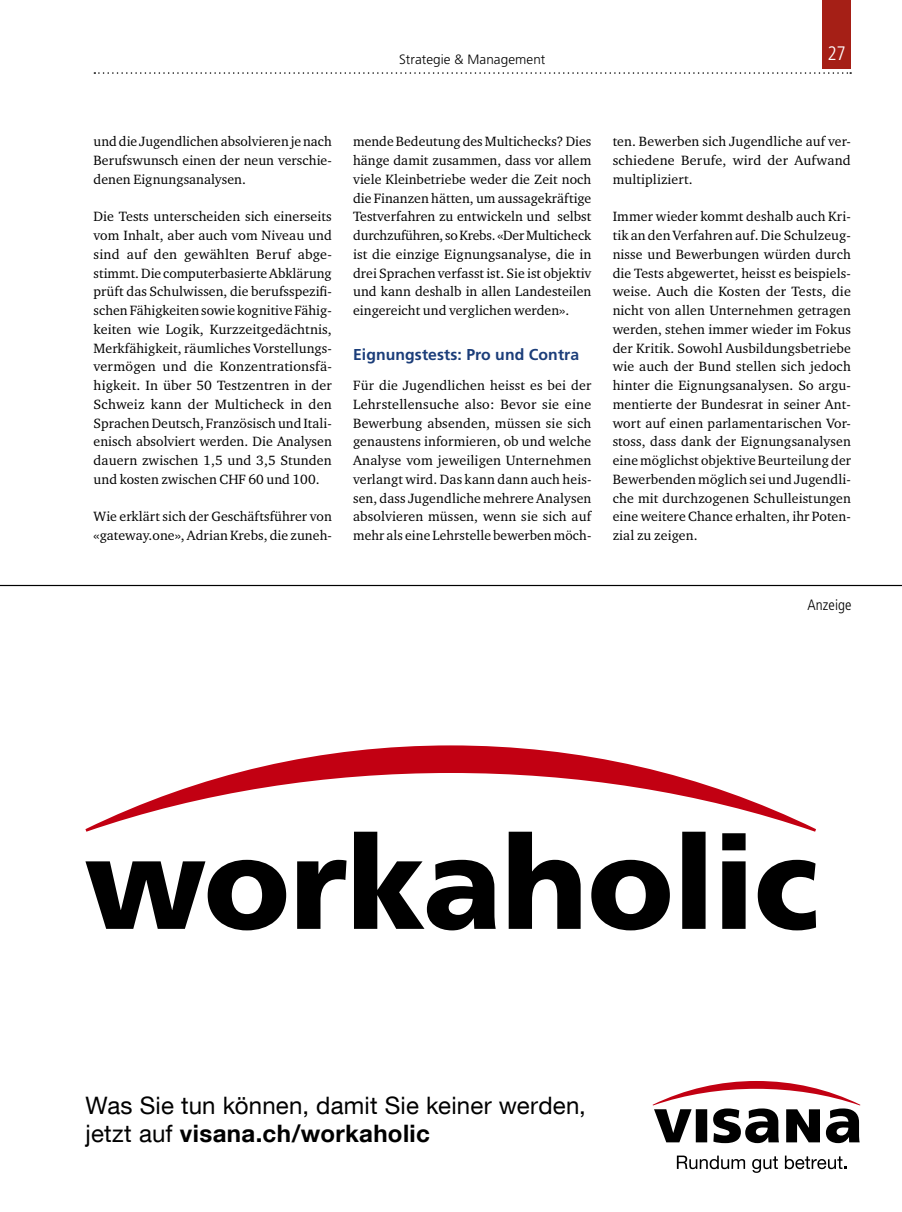
<style>
.page{position:relative;width:902px;height:1212px;background:#fff}
.page>*{position:absolute;margin:0;border:0;box-sizing:border-box;transform-origin:0 0}
.t1{font:24px/28px "Helvetica Neue LT Com";letter-spacing:.005em;color:#000}
.t2{font:300 condensed 19.5px "Frutiger LT Std";color:#fff}
.t3{font:700 15.75px "Frutiger LT Std";letter-spacing:.005em;color:#1b3d79}
.t4{font:300 condensed 15px "Frutiger LT Std";letter-spacing:.005em;color:#000}
.t5{font:13.8px/18.8px "Charter ITC Std";letter-spacing:.005em;color:#000;text-align:justify}
.t6{font:300 13.5px "Frutiger LT Std";letter-spacing:.005em;color:#000}
.s1{font-weight:700}
</style>
<div class="page">
<svg style="left:94px;top:72px;width:757px;height:2px"></svg>
<div style="left:822px;top:0;width:28px;height:68px;background:#a51f16"></div>
<svg style="left:676px;top:1155px;width:171px;height:18px"></svg>
<svg style="left:652px;top:1081px;width:208px;height:62px"></svg>
<svg style="left:85px;top:745px;width:731px;height:87px"></svg>
<svg style="left:85px;top:832px;width:731px;height:98px"></svg>
<hr style="left:0;top:585px;width:901px;height:1px;background:#000">
<p class="t6" style="left:399px;top:51px;width:148px">Strategie &amp; Management</p>
<h2 class="t2" style="left:827px;top:42px;width:20px">27</h2>
<p class="t5" style="left:94px;top:132px;width:240px">und die Jugendlichen absolvieren je nach Berufswunsch einen der neun verschie&shy;denen Eignungsanalysen.</p>
<p class="t5" style="left:94px;top:207px;width:240px">Die Tests unterscheiden sich einerseits vom Inhalt, aber auch vom Niveau und sind auf den gewählten Beruf abge&shy;stimmt. Die computerbasierte Abklärung prüft das Schulwissen, die berufsspezifi&shy;schen Fähigkeiten sowie kognitive Fähig&shy;keiten wie Logik, Kurzzeitgedächtnis, Merkfähigkeit, räumliches Vorstellungs&shy;vermögen und die Konzentrationsfä&shy;higkeit. In über 50 Testzentren in der Schweiz kann der Multicheck in den Sprachen Deutsch, Französisch und Itali&shy;enisch absolviert werden. Die Analysen dauern zwischen 1,5 und 3,5 Stunden und kosten zwischen CHF 60 und 100.</p>
<p class="t5" style="left:94px;top:507px;width:240px">Wie erklärt sich der Geschäftsführer von «gateway.one», Adrian Krebs, die zuneh-</p>
<p class="t5" style="left:353px;top:132px;width:240px">mende Bedeutung des Multichecks? Dies hänge damit zusammen, dass vor allem viele Kleinbetriebe weder die Zeit noch die Finanzen hätten, um aussagekräftige Testverfahren zu entwickeln und selbst durchzuführen, so Krebs. «Der Multicheck ist die einzige Eignungsanalyse, die in drei Sprachen verfasst ist. Sie ist objektiv und kann deshalb in allen Landesteilen eingereicht und verglichen werden».</p>
<p class="t3" style="left:353px;top:345px;width:227px">Eignungstests: Pro und Contra</p>
<p class="t5" style="left:353px;top:376px;width:240px">Für die Jugendlichen heisst es bei der Lehrstellensuche also: Bevor sie eine Bewerbung absenden, müssen sie sich genaustens informieren, ob und welche Analyse vom jeweiligen Unternehmen verlangt wird. Das kann dann auch heis&shy;sen, dass Jugendliche mehrere Analysen absolvieren müssen, wenn sie sich auf mehr als eine Lehrstelle bewerben möch-</p>
<p class="t5" style="left:612px;top:132px;width:240px">ten. Bewerben sich Jugendliche auf ver&shy;schiedene Berufe, wird der Aufwand multipliziert.</p>
<p class="t5" style="left:612px;top:207px;width:240px">Immer wieder kommt deshalb auch Kri&shy;tik an den Verfahren auf. Die Schulzeug&shy;nisse und Bewerbungen würden durch die Tests abgewertet, heisst es beispiels&shy;weise. Auch die Kosten der Tests, die nicht von allen Unternehmen getragen werden, stehen immer wieder im Fokus der Kritik. Sowohl Ausbildungsbetriebe wie auch der Bund stellen sich jedoch hinter die Eignungsanalysen. So argu&shy;mentierte der Bundesrat in seiner Ant&shy;wort auf einen parlamentarischen Vor&shy;stoss, dass dank der Eignungsanalysen eine möglichst objektive Beurteilung der Bewerbenden möglich sei und Jugendli&shy;che mit durchzogenen Schulleistungen eine weitere Chance erhalten, ihr Poten&shy;zial zu zeigen.</p>
<p class="t4" style="left:807px;top:596px;width:45px">Anzeige</p>
<h1 class="t1" style="left:86px;top:1091px;width:502px">Was Sie tun können, damit Sie keiner werden, jetzt auf <span class="s1">visana.ch/workaholic</span></h1>
</div>
